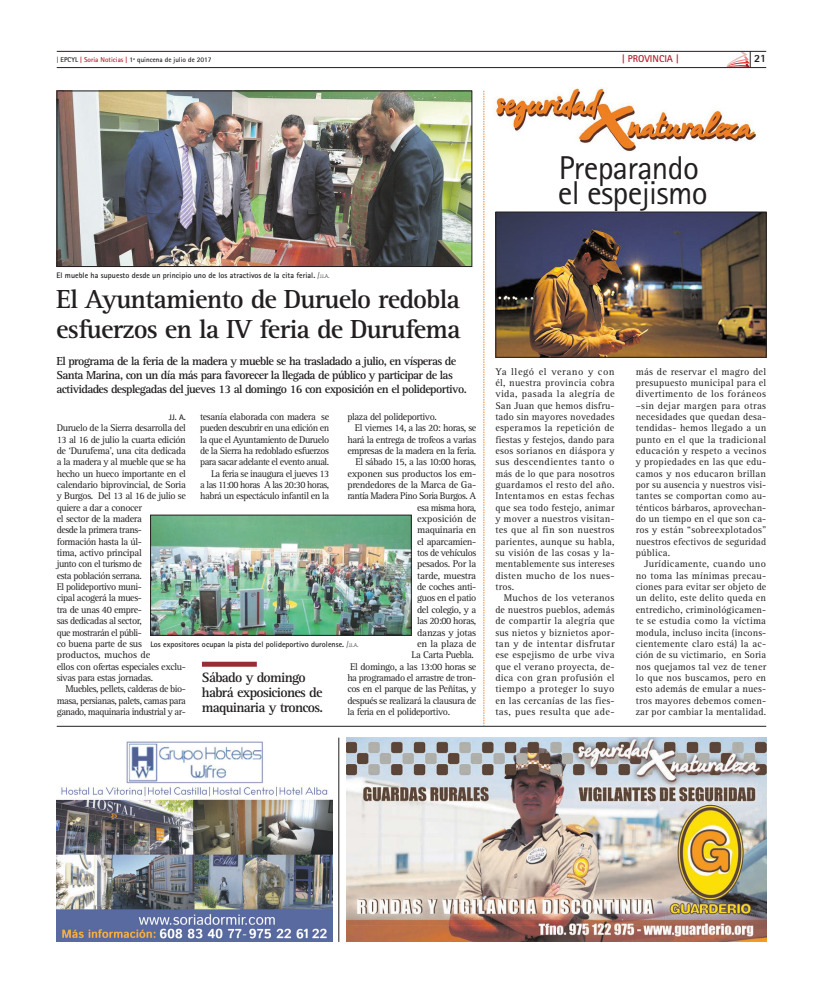
<style>
.page{position:relative;width:823px;height:993px;background:#fff}
.page>*{position:absolute;margin:0;border:0;box-sizing:border-box;transform-origin:0 0}
.t1{font:33px/25px "Rotis Sans Serif Std";letter-spacing:-.02em;color:#231f20}
.t2{font:700 27px/30px "Rotis Serif Std";letter-spacing:-.03em;color:#231f20}
.t3{font:700 14px/15px "Rotis Serif Std";letter-spacing:-.05em;color:#231f20}
.t4{font:700 12px/14px "Rotis Serif Std";letter-spacing:-.05em;color:#231f20}
.t5{font:800 11px "Rotis Sans Serif Std";color:#231f20}
.t6{font:10px/11.3px "Rotis Serif Std";letter-spacing:-.04em;color:#231f20;text-align:justify}
.t7{font:10px "Rotis Serif Std";letter-spacing:-.02em;color:#231f20}
.t8{font:10px "Rotis Serif Std";letter-spacing:-.01em;color:#231f20}
.t9{font:10px "Rotis Serif Std";letter-spacing:-.015em;color:#231f20}
.t10{font:700 10px "Rotis Sans Serif Std";color:#b61f2d}
.t11{font:700 8px "Rotis Sans Serif Std";color:#231f20}
.t12{font:700 7px "Rotis Sans Serif Std";color:#231f20}
.s1{color:#b61f2d}
.s2{font-weight:300}
.s3{font-weight:300;font-size:5.6px}
</style>
<div class="page">
<hr style="left:57px;top:725px;width:708px;height:1px;background:#231f20">
<hr style="left:57px;top:67px;width:708px;height:1px;background:#231f20">
<hr style="left:57px;top:51px;width:708px;height:1px;background:#231f20">
<svg style="left:725px;top:51px;width:25px;height:16px"></svg>
<img style="left:59px;top:93px;width:410px;height:171px">
<div style="left:57px;top:91px;width:414px;height:175px;border:1px solid #231f20"></div>
<img style="left:152px;top:516px;width:257px;height:117px">
<div style="left:150px;top:514px;width:261px;height:121px;border:1px solid #231f20"></div>
<hr style="left:338px;top:737px;width:1px;height:204px;background:#231f20">
<img style="left:497px;top:214px;width:266px;height:141px">
<div style="left:495px;top:212px;width:270px;height:145px;border:1px solid #231f20"></div>
<img style="left:496px;top:87px;width:260px;height:64px">
<svg style="left:483px;top:91px;width:1px;height:635px"></svg>
<div style="left:202px;top:661px;width:55px;height:5px;background:#962e33"></div>
<img style="left:346px;top:737px;width:419px;height:204px">
<img style="left:57px;top:741px;width:275px;height:200px">
<p class="t10" style="left:621px;top:53px;width:58px">| PROVINCIA |</p>
<p class="t12" style="left:57px;top:56px;width:156px"><span class="s1">|</span> EPCYL <span class="s1">| Soria Noticias |</span> 1ª quincena de julio de 2017</p>
<p class="t5" style="left:753px;top:52px;width:14px">21</p>
<h1 class="t1" style="left:557px;top:155px;width:151px">Preparando el espejismo</h1>
<p class="t11" style="left:56px;top:270px;width:274px">El mueble ha supuesto desde un principio uno de los atractivos de la cita ferial. <span class="s2">/</span><span class="s3">jj</span><span class="s2">.</span><span class="s3">a</span><span class="s2">.</span></p>
<h2 class="t2" style="left:56px;top:284px;width:406px">El Ayuntamiento de Duruelo redobla esfuerzos en la IV feria de Durufema</h2>
<p class="t4" style="left:56px;top:354px;width:412px">El programa de la feria de la madera y mueble se ha trasladado a julio, en vísperas de<br>Santa Marina, con un día más para favorecer la llegada de público y participar de las actividades desplegadas del jueves 13 al domingo 16 con exposición en el polideportivo.</p>
<p class="t6" style="left:200px;top:411px;width:131px;text-align:right">tesanía elaborada con madera se pueden descubrir en una edición en la que el Ayuntamiento de Duruelo de la Sierra ha redoblado esfuerzos para sacar adelante el evento anual.<br>La feria se inaugura el jueves 13<br>a las 11:00 horas A las 20:30 horas, habrá un espectáculo infantil en la</p>
<p class="t6" style="left:347px;top:411px;width:91px">plaza del polideportivo.</p>
<p class="t6" style="left:355px;top:422px;width:123px">El viernes 14, a las 20: horas, se</p>
<p class="t6" style="left:347px;top:434px;width:130px">hará la entrega de trofeos a varias</p>
<p class="t6" style="left:347px;top:445px;width:130px">empresas de la madera en la feria.</p>
<p class="t6" style="left:355px;top:456px;width:122px">El sábado 15, a las 10:00 horas,</p>
<p class="t6" style="left:347px;top:468px;width:130px">exponen sus productos los em-</p>
<p class="t6" style="left:347px;top:479px;width:130px">prendedores de la Marca de Ga-</p>
<p class="t6" style="left:347px;top:490px;width:130px">rantía Madera Pino Soria Burgos. A</p>
<p class="t6" style="left:417px;top:502px;width:61px">esa misma hora,</p>
<p class="t8" style="left:417px;top:513px;width:61px">exposición de</p>
<p class="t6" style="left:417px;top:524px;width:61px">maquinaria en</p>
<p class="t6" style="left:417px;top:536px;width:61px">el aparcamien-</p>
<p class="t6" style="left:417px;top:547px;width:61px">tos de vehículos</p>
<p class="t6" style="left:417px;top:558px;width:61px">pesados. Por la</p>
<p class="t7" style="left:417px;top:569px;width:61px">tarde, muestra</p>
<p class="t6" style="left:417px;top:581px;width:61px">de coches anti-</p>
<p class="t6" style="left:417px;top:592px;width:61px">guos en el patio</p>
<p class="t6" style="left:417px;top:604px;width:61px">del colegio, y a</p>
<p class="t6" style="left:417px;top:615px;width:61px">las 20:00 horas,</p>
<p class="t6" style="left:417px;top:626px;width:61px">danzas y jotas</p>
<p class="t9" style="left:417px;top:637px;width:61px">en la plaza de</p>
<p class="t6" style="left:411px;top:649px;width:64px">La Carta Puebla.</p>
<p class="t6" style="left:350px;top:660px;width:127px">El domingo, a las 13:00 horas se</p>
<p class="t6" style="left:347px;top:672px;width:130px">ha programado el arrastre de tron-</p>
<p class="t6" style="left:347px;top:683px;width:130px">cos en el parque de las Peñitas, y</p>
<p class="t6" style="left:347px;top:694px;width:130px">después se realizará la clausura de</p>
<p class="t6" style="left:347px;top:706px;width:104px">la feria en el polideportivo.</p>
<p class="t11" style="left:169px;top:412px;width:19px">JJ. A.</p>
<p class="t6" style="left:57px;top:422px;width:131px;text-align:left">Duruelo de la Sierra desarrolla del<br>13 al 16 de julio la cuarta edición de ‘Durufema’, una cita dedicada a la madera y al mueble que se ha hecho un hueco importante en el calendario biprovincial, de Soria y Burgos. Del 13 al 16 de julio se quiere a dar a conocer<br>el sector de la madera<br>desde la primera trans-<br>formación hasta la úl-<br>tima, activo principal<br>junto con el turismo de<br>esta población serrana.<br>El polideportivo muni-<br>cipal acogerá la mues-<br>tra de unas 40 empre-<br>sas dedicadas al sector,<br>que mostrarán el públi-<br>co buena parte de sus productos, muchos de<br>ellos con ofertas especiales exclu&shy;sivas para estas jornadas.</p>
<p class="t6" style="left:57px;top:683px;width:131px;text-indent:9px">Muebles, pellets, calderas de bio&shy;masa, persianas, palets, camas para ganado, maquinaria industrial y ar-</p>
<p class="t11" style="left:150px;top:639px;width:209px">Los expositores ocupan la pista del polideportivo durolense. <span class="s2">/</span><span class="s3">jj</span><span class="s2">.</span><span class="s3">a</span><span class="s2">.</span></p>
<h3 class="t3" style="left:202px;top:669px;width:122px">Sábado y domingo habrá exposiciones de maquinaria y troncos.</h3>
<p class="t6" style="left:495px;top:366px;width:121px">Ya llegó el verano y con él, nuestra provincia cobra vida, pasada la alegría de San Juan que hemos disfru&shy;tado sin mayores novedades esperamos la repetición de fiestas y festejos, dando para esos sorianos en diáspora y sus descendientes tanto o más de lo que para nosotros guardamos el resto del año.<br>Intentamos en estas fechas que sea todo festejo, animar y mover a nuestros visitan&shy;tes que al fin son nuestros parientes, aunque su habla, su visión de las cosas y la&shy;mentablemente sus intereses disten mucho de los nues&shy;tros.</p>
<p class="t6" style="left:495px;top:592px;width:121px;text-indent:9px">Muchos de los veteranos de nuestros pueblos, además de compartir la alegría que sus nietos y biznietos apor&shy;tan y de intentar disfrutar ese espejismo de urbe viva que el verano proyecta, de&shy;dica con gran profusión el tiempo a proteger lo suyo en las cercanías de las fies&shy;tas, pues resulta que ade-</p>
<p class="t6" style="left:635px;top:366px;width:132px">más de reservar el magro del presupuesto municipal para el divertimento de los foráneos –sin dejar margen para otras necesidades que quedan desa&shy;tendidas- hemos llegado a un punto en el que la tradicional educación y respeto a vecinos y propiedades en las que edu&shy;camos y nos educaron brillan por su ausencia y nuestros visi&shy;tantes se comportan como au&shy;ténticos bárbaros, aprovechan&shy;do un tiempo en el que son ca&shy;ros y están “sobreexplotados” nuestros efectivos de seguridad pública.</p>
<p class="t6" style="left:635px;top:558px;width:132px;text-indent:8px">Jurídicamente, cuando uno no toma las mínimas precau&shy;ciones para evitar ser objeto de un delito, este delito queda en entredicho, criminológicamen&shy;te se estudia como la víctima modula, incluso incita (incons&shy;cientemente claro está) la ac&shy;ción de su victimario, en Soria nos quejamos tal vez de tener lo que nos buscamos, pero en esto además de emular a nues&shy;tros mayores debemos comen&shy;zar por cambiar la mentalidad.</p>
</div>
